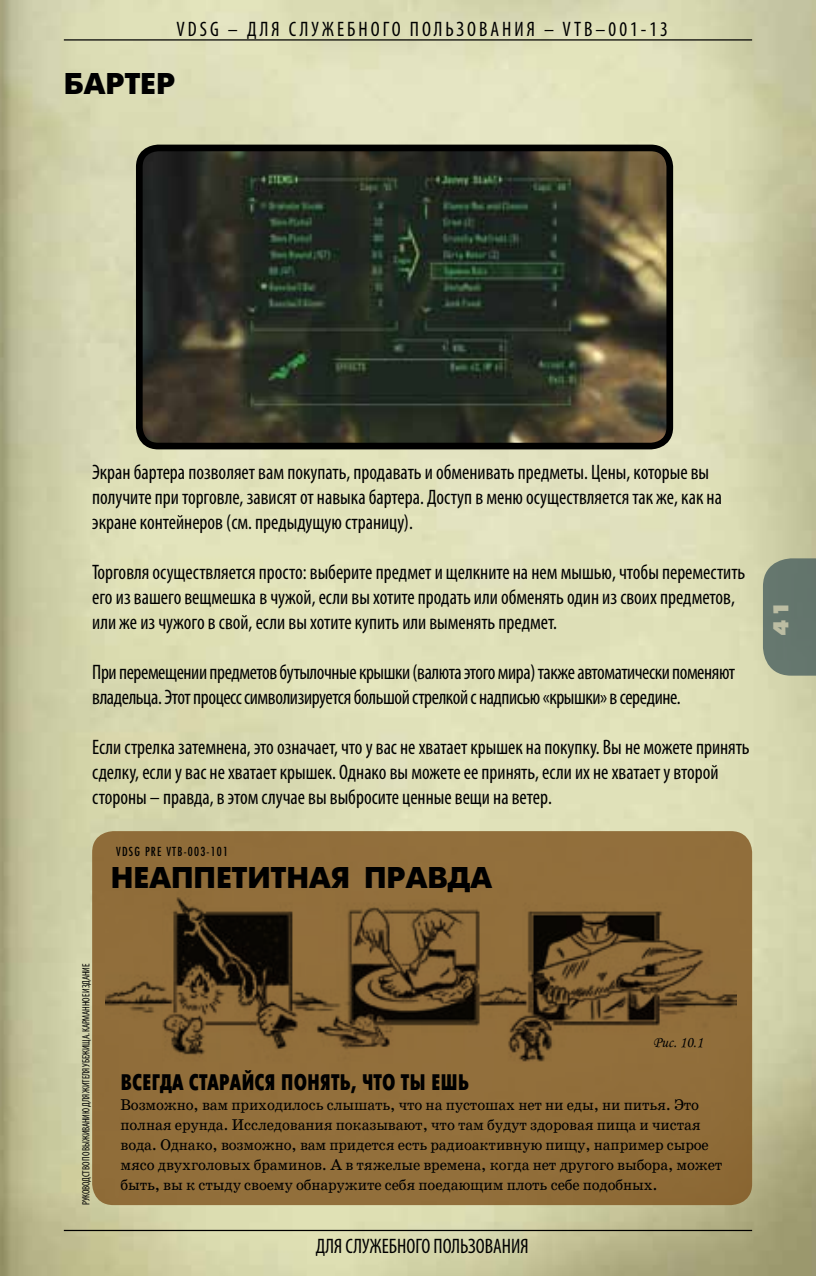
<style>
.page{position:relative;width:816px;height:1276px;background:#fff}
.page>*{position:absolute;margin:0;border:0;box-sizing:border-box;transform-origin:0 0}
.t1{font:30px "Futuris XC";color:#000}
.t2{font:22.5px "Futuris X Cond C";color:#000}
.t3{font:condensed 21px/25px "Myriad Pro";color:#000;scale:.95 1}
.t4{font:condensed 21px/25px "Myriad Pro";letter-spacing:-.02em;color:#000;scale:.95 1}
.t5{font:condensed 21px "Myriad Pro";letter-spacing:.15em;color:#000;scale:.95 1}
.t6{font:800 20px "Futura";color:#bcbda3}
.t7{font:15.75px/20px "School Book C";letter-spacing:-.01em;color:#000;scale:.95 1}
.t8{font:15.75px "Monotype Corsiva";color:#000;scale:.95 1}
.t9{font:condensed 12.25px "Futura";letter-spacing:.1em;color:#000}
.t10{font:condensed 10.5px "Myriad Pro";letter-spacing:-.02em;color:#000;scale:.95 1}
</style>
<div class="page">
<img style="left:0;top:0;width:815px;height:1276px">
<svg style="left:762px;top:558px;width:53px;height:117px;background:#6c7c71"></svg>
<hr style="left:64px;top:39px;width:687px;height:2px;background:#000">
<hr style="left:64px;top:1230px;width:687px;height:1px;background:#000">
<img style="left:139px;top:148px;width:530px;height:298px">
<div style="left:136px;top:145px;width:536px;height:304px;border:7px solid #000;border-radius:19px"></div>
<div style="left:92px;top:831px;width:659px;height:374px;background:#906d39;border-radius:21px"></div>
<img style="left:105px;top:802px;width:630px;height:420px">
<p class="t5" style="left:176px;top:17px;width:518px">VDSG – ДЛЯ СЛУЖЕБНОГО ПОЛЬЗОВАНИЯ – VTB–001-13</p>
<h1 class="t1" style="left:64px;top:67px;width:113px">Бартер</h1>
<p class="t3" style="left:92px;top:459px;width:664px">Экран бартера позволяет вам покупать, продавать и обменивать предметы. Цены, которые вы получите при торговле, зависят от навыка бартера. Доступ в меню осуществляется так же, как на экране контейнеров (см. предыдущую страницу).</p>
<p class="t3" style="left:92px;top:559px;width:688px">Торговля осуществляется просто: выберите предмет и щелкните на нем мышью, чтобы переместить его из вашего вещмешка в чужой, если вы хотите продать или обменять один из своих предметов, или же из чужого в свой, если вы хотите купить или выменять предмет.</p>
<p class="t4" style="left:92px;top:659px;width:678px">При перемещении предметов бутылочные крышки (валюта этого мира) также автоматически поменяют владельца. Этот процесс символизируется большой стрелкой с надписью «крышки» в середине.</p>
<p class="t3" style="left:92px;top:734px;width:693px">Если стрелка затемнена, это означает, что у вас не хватает крышек на покупку. Вы не можете принять сделку, если у вас не хватает крышек. Однако вы можете ее принять, если их не хватает у второй стороны – правда, в этом случае вы выбросите ценные вещи на ветер.</p>
<p class="t9" style="left:116px;top:844px;width:113px">VDSG PRE VTB-003-101</p>
<h1 class="t1" style="left:111px;top:861px;width:21px">НЕАППЕТИТНАЯ</h1>
<h1 class="t1" style="left:364px;top:861px;width:22px">ПРА</h1>
<h1 class="t1" style="left:427px;top:861px;width:44px">ВДА</h1>
<p class="t6" style="left:767px;top:636px;width:37px;rotate:-90deg">41</p>
<p class="t10" style="left:79px;top:1205px;width:256px;rotate:-90deg">РУКОВОДСТВО ПО ВЫЖИВАНИЮ ДЛЯ ЖИТЕЛЯ УБЕЖИЩА. КАРМАННОЕ ИЗДАНИЕ</p>
<p class="t8" style="left:652px;top:1032px;width:54px">Рис. 10.1</p>
<p class="t2" style="left:120px;top:1069px;width:90px">ВСЕГДА СТАРА</p>
<p class="t2" style="left:241px;top:1069px;width:65px">ЙСЯ ПОНЯТЬ</p>
<p class="t2" style="left:351px;top:1069px;width:93px">, ЧТОТЫЕШЬ</p>
<p class="t7" style="left:120px;top:1095px;width:634px">Возможно, вам приходилось слышать, что на пустошах нет ни еды, ни питья. Это полная ерунда. Исследования показывают, что там будут здоровая пища и чистая вода. Однако, возможно, вам придется есть радиоактивную пищу, например сырое мясо двухголовых браминов. А в тяжелые времена, когда нет другого выбора, может быть, вы к стыду своему обнаружите себя поедающим плоть себе подобных.</p>
<p class="t3" style="left:315px;top:1233px;width:225px">ДЛЯ СЛУЖЕБНОГО ПОЛЬЗОВАНИЯ</p>
</div>
